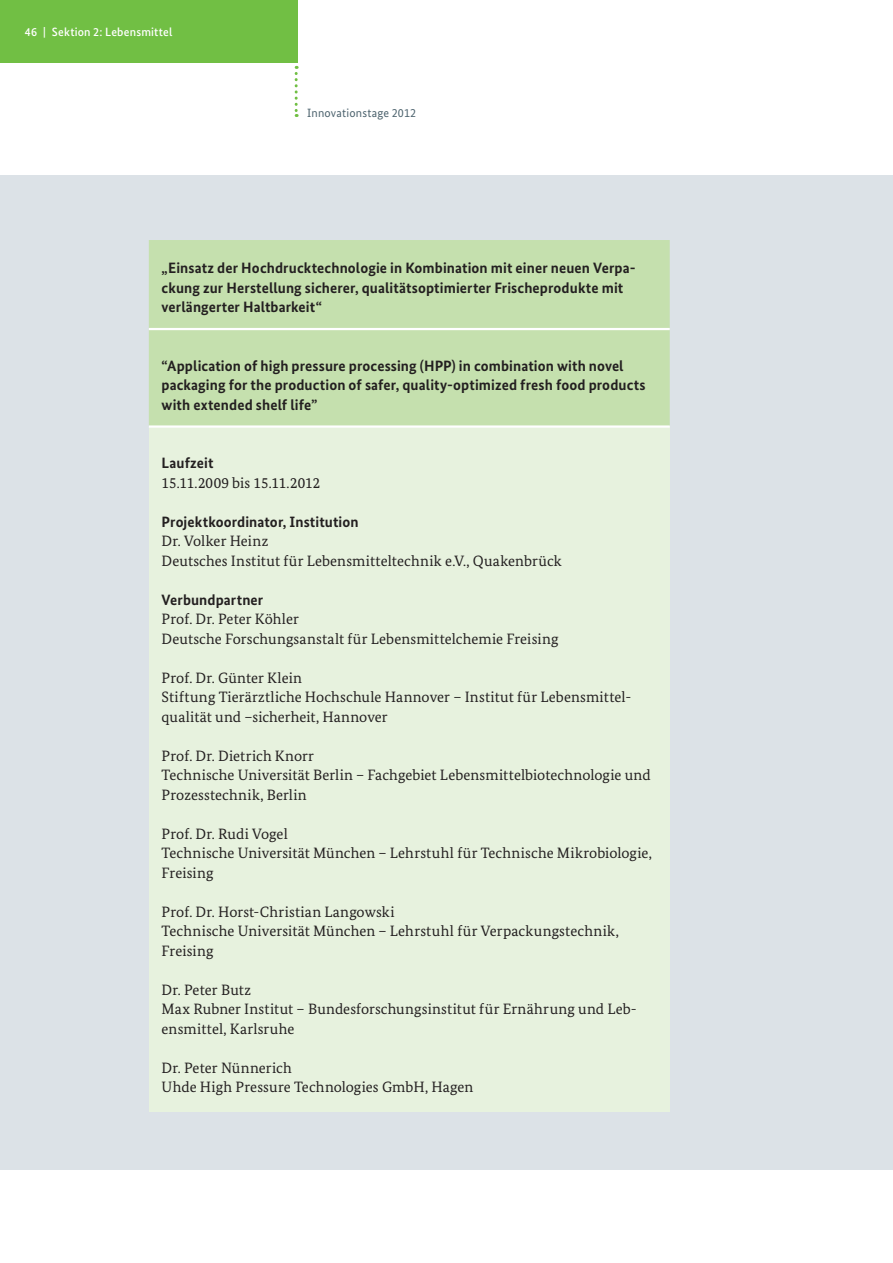
<style>
.page{position:relative;width:893px;height:1263px;background:#fff}
.page>*{position:absolute;margin:0;border:0;box-sizing:border-box;transform-origin:0 0}
.t1{font:15px/19.5px "Bundes Serif";letter-spacing:.005em;color:#231f20}
.t2{font:700 15px/19.5px "Bundes Sans";letter-spacing:.005em;color:#231f20}
.t3{font:500 12px "Bundes Sans";letter-spacing:.015em;color:#fff}
.t4{font:12px "Bundes Sans";letter-spacing:.015em;color:#4d636e}
</style>
<div class="page">
<div style="left:0;top:176px;width:893px;height:994px;background:#dce2e7"></div>
<div style="left:0;top:0;width:298px;height:63px;background:#71bf44"></div>
<svg style="left:295px;top:66px;width:3px;height:51px"></svg>
<div style="left:149px;top:240px;width:521px;height:185px;background:#c5e0ae"></div>
<div style="left:149px;top:427px;width:521px;height:684px;background:#e7f2de"></div>
<hr style="left:149px;top:328px;width:521px;height:2px;background:#fff">
<hr style="left:149px;top:425px;width:521px;height:3px;background:#fff">
<p class="t3" style="left:25px;top:24px;width:149px">46 | Sektion 2: Lebensmittel</p>
<p class="t4" style="left:307px;top:106px;width:111px">Innovationstage 2012</p>
<p class="t2" style="left:162px;top:258px;width:476px">„Einsatz der Hochdrucktechnologie in Kombination mit einer neuen Verpa&shy;ckung zur Herstellung sicherer, qualitätsoptimierter Frischeprodukte mit verlängerter Haltbarkeit“</p>
<p class="t2" style="left:162px;top:355px;width:486px">“Application of high pressure processing (HPP) in combination with novel packaging for the production of safer, quality-optimized fresh food products with extended shelf life”</p>
<p class="t2" style="left:162px;top:453px;width:53px">Laufzeit</p>
<p class="t1" style="left:162px;top:472px;width:160px">15.11.2009 bis 15.11.2012</p>
<p class="t2" style="left:162px;top:511px;width:199px">Projektkoordinator, Institution</p>
<p class="t1" style="left:162px;top:531px;width:402px">Dr. Volker Heinz<br>Deutsches Institut für Lebensmitteltechnik e.V., Quakenbrück</p>
<p class="t2" style="left:162px;top:589px;width:103px">Verbundpartner</p>
<p class="t1" style="left:162px;top:609px;width:398px">Prof. Dr. Peter Köhler<br>Deutsche Forschungsanstalt für Lebensmittelchemie Freising</p>
<p class="t1" style="left:162px;top:667px;width:471px">Prof. Dr. Günter Klein<br>Stiftung Tierärztliche Hochschule Hannover – Institut für Lebensmittel&shy;qualität und –sicherheit, Hannover</p>
<p class="t1" style="left:162px;top:745px;width:491px">Prof. Dr. Dietrich Knorr<br>Technische Universität Berlin – Fachgebiet Lebensmittelbiotechnologie und<br>Prozesstechnik, Berlin</p>
<p class="t1" style="left:162px;top:823px;width:492px">Prof. Dr. Rudi Vogel<br>Technische Universität München – Lehrstuhl für Technische Mikrobiologie,<br>Freising</p>
<p class="t1" style="left:162px;top:901px;width:459px">Prof. Dr. Horst-Christian Langowski<br>Technische Universität München – Lehrstuhl für Verpackungstechnik,<br>Freising</p>
<p class="t1" style="left:162px;top:979px;width:477px">Dr. Peter Butz<br>Max Rubner Institut – Bundesforschungsinstitut für Ernährung und Leb&shy;ensmittel, Karlsruhe</p>
<p class="t1" style="left:162px;top:1057px;width:313px">Dr. Peter Nünnerich<br>Uhde High Pressure Technologies GmbH, Hagen</p>
</div>
